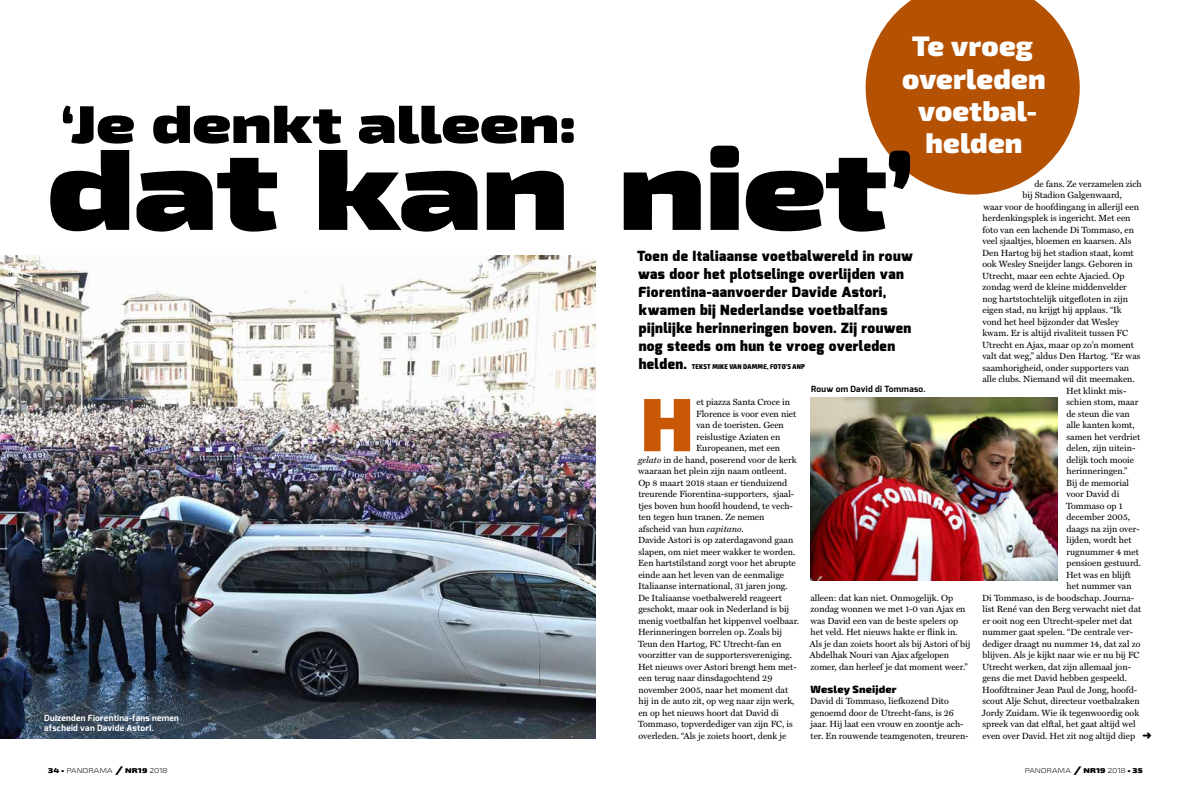
<style>
.page{position:relative;width:1191px;height:808px;background:#fff}
.page>*{position:absolute;margin:0;border:0;box-sizing:border-box;transform-origin:0 0}
.t1{font:900 expanded 114.1px "Exo 2";letter-spacing:-.015em;color:#000}
.t2{font:900 75.7px "Exo 2.0";color:#c85805}
.t3{font:900 expanded 53.1px "Exo 2";letter-spacing:-.01em;color:#000}
.t4{font:900 28.3px/32.3px "Exo 2.0";letter-spacing:.005em;color:#fff;text-align:center}
.t5{font:900 14px/18px "Exo";letter-spacing:.025em;color:#000}
.t6{font:900 10.5px "Exo 2.0";letter-spacing:.015em;color:#000}
.t7{font:9px/11.5px "Miller Text";color:#000}
.t8{font:700 8.5px/10px "Exo";letter-spacing:.03em;color:#fff}
.t9{font:700 8.5px "Exo";letter-spacing:.03em;color:#000}
.t10{font:300 expanded 7px "Exo 2";letter-spacing:-.025em;color:#000}
.t11{font:800 condensed 7px "Exo 2";letter-spacing:.04em;color:#000}
.s1{font-family:"Exo";font-weight:900;font-stretch:normal;font-size:14px}
.s2{font-style:italic}
.s3{font-weight:900}
.s4{font-weight:900;font-size:11px}
</style>
<div class="page">
<img style="left:0;top:256px;width:595px;height:483px">
<img style="left:811px;top:397px;width:246px;height:183px">
<svg style="left:865px;top:0;width:214px;height:195px;fill:#b55103"></svg>
<h3 class="t4" style="left:902px;top:31px;width:145px">Te vroeg overleden voetbal&shy;helden</h3>
<h3 class="t3" style="left:59px;top:91px;width:519px">‘Je denkt alleen:</h3>
<h1 class="t1" style="left:46px;top:118px;width:872px">dat kan niet’</h1>
<p class="t7" style="left:1034px;top:178px;width:109px">de fans. Ze verzamelen zich</p>
<p class="t7" style="left:1022px;top:190px;width:101px">bij Stadion Galgenwaard,</p>
<p class="t7" style="left:983px;top:201px;width:157px">waar voor de hoofdingang in allerijl een</p>
<p class="t7" style="left:982px;top:213px;width:149px">herdenkingsplek is ingericht. Met een</p>
<p class="t7" style="left:982px;top:224px;width:153px">foto van een lachende Di Tommaso, en</p>
<p class="t7" style="left:982px;top:236px;width:150px">veel sjaaltjes, bloemen en kaarsen. Als</p>
<p class="t7" style="left:982px;top:247px;width:153px">Den Hartog bij het stadion staat, komt</p>
<p class="t7" style="left:982px;top:259px;width:152px">ook Wesley Sneijder langs. Geboren in</p>
<p class="t7" style="left:982px;top:270px;width:144px">Utrecht, maar een echte Ajacied. Op</p>
<p class="t7" style="left:982px;top:282px;width:146px">zondag werd de kleine middenvelder</p>
<p class="t7" style="left:982px;top:293px;width:147px">nog hartstochtelijk uitgefloten in zijn</p>
<p class="t7" style="left:982px;top:305px;width:141px">eigen stad, nu krijgt hij applaus. “Ik</p>
<p class="t7" style="left:982px;top:316px;width:138px">vond het heel bijzonder dat Wesley</p>
<p class="t7" style="left:982px;top:328px;width:147px">kwam. Er is altijd rivaliteit tussen FC</p>
<p class="t7" style="left:982px;top:339px;width:153px">Utrecht en Ajax, maar op zo’n moment</p>
<p class="t7" style="left:982px;top:351px;width:160px">valt dat weg,” aldus Den Hartog. “Er was</p>
<p class="t7" style="left:982px;top:362px;width:148px">saamhorigheid, onder supporters van</p>
<p class="t7" style="left:982px;top:374px;width:154px">alle clubs. Niemand wil dit meemaken.</p>
<p class="t7" style="left:1066px;top:385px;width:62px">Het klinkt mis-</p>
<p class="t7" style="left:1066px;top:397px;width:73px">schien stom, maar</p>
<p class="t7" style="left:1066px;top:408px;width:65px">de steun die van</p>
<p class="t7" style="left:1066px;top:420px;width:70px">alle kanten komt,</p>
<p class="t7" style="left:1066px;top:431px;width:75px">samen het verdriet</p>
<p class="t7" style="left:1066px;top:443px;width:70px">delen, zijn uitein-</p>
<p class="t7" style="left:1066px;top:454px;width:69px">delijk toch mooie</p>
<p class="t7" style="left:1066px;top:466px;width:62px">herinneringen.”</p>
<p class="t7" style="left:1066px;top:477px;width:64px">Bij de memorial</p>
<p class="t7" style="left:1066px;top:489px;width:54px">voor David di</p>
<p class="t7" style="left:1066px;top:500px;width:58px">Tommaso op 1</p>
<p class="t7" style="left:1066px;top:512px;width:65px">december 2005,</p>
<p class="t7" style="left:1066px;top:523px;width:75px">daags na zijn over-</p>
<p class="t7" style="left:1066px;top:535px;width:66px">lijden, wordt het</p>
<p class="t7" style="left:1066px;top:546px;width:74px">rugnummer 4 met</p>
<p class="t7" style="left:1066px;top:558px;width:76px">pensioen gestuurd.</p>
<p class="t7" style="left:1066px;top:569px;width:66px">Het was en blijft</p>
<p class="t7" style="left:1066px;top:581px;width:67px">het nummer van</p>
<p class="t7" style="left:982px;top:592px;width:154px">Di Tommaso, is de boodschap. Journa-</p>
<p class="t7" style="left:982px;top:604px;width:160px">list René van den Berg verwacht niet dat</p>
<p class="t7" style="left:982px;top:615px;width:151px">er ooit nog een Utrecht-speler met dat</p>
<p class="t7" style="left:982px;top:627px;width:152px">nummer gaat spelen. “De centrale ver-</p>
<p class="t7" style="left:982px;top:638px;width:160px">dediger draagt nu nummer 14, dat zal zo</p>
<p class="t7" style="left:982px;top:650px;width:158px">blijven. Als je kijkt naar wie er nu bij FC</p>
<p class="t7" style="left:982px;top:661px;width:150px">Utrecht werken, dat zijn allemaal jon-</p>
<p class="t7" style="left:982px;top:673px;width:146px">gens die met David hebben gespeeld.</p>
<p class="t7" style="left:982px;top:684px;width:157px">Hoofdtrainer Jean Paul de Jong, hoofd-</p>
<p class="t7" style="left:982px;top:696px;width:159px">scout Alje Schut, directeur voetbalzaken</p>
<p class="t7" style="left:982px;top:707px;width:159px">Jordy Zuidam. Wie ik tegenwoordig ook</p>
<p class="t7" style="left:982px;top:719px;width:155px">spreek van dat elftal, het gaat altijd wel</p>
<p class="t7" style="left:982px;top:730px;width:154px">even over David. Het zit nog altijd diep</p>
<p class="t5" style="left:637px;top:247px;width:277px">Toen de Italiaanse voetbalwereld in rouw was door het plotselinge overlijden van Fiorentina-aanvoerder Davide Astori, kwamen bij Nederlandse voetbalfans pijnlijke herinneringen boven. Zij rouwen nog steeds om hun te vroeg overleden</p>
<p class="t11" style="left:639px;top:362px;width:168px"><span class="s1">helden.</span> TEKST MIKE VAN DAMME, FOTO’S ANP</p>
<p class="t9" style="left:811px;top:383px;width:116px">Rouw om David di Tommaso.</p>
<h2 class="t2" style="left:640px;top:378px;width:56px">H</h2>
<p class="t7" style="left:696px;top:397px;width:95px">et piazza Santa Croce in</p>
<p class="t7" style="left:696px;top:408px;width:102px">Florence is voor even niet</p>
<p class="t7" style="left:696px;top:420px;width:89px">van de toeristen. Geen</p>
<p class="t7" style="left:696px;top:431px;width:86px">reislustige Aziaten en</p>
<p class="t7" style="left:696px;top:443px;width:85px">Europeanen, met een</p>
<p class="t7" style="left:638px;top:454px;width:160px"><span class="s2">gelato</span> in de hand, poserend voor de kerk</p>
<p class="t7" style="left:638px;top:466px;width:150px">waaraan het plein zijn naam ontleent.</p>
<p class="t7" style="left:638px;top:477px;width:150px">Op 8 maart 2018 staan er tienduizend</p>
<p class="t7" style="left:638px;top:489px;width:157px">treurende Fiorentina-supporters, sjaal-</p>
<p class="t7" style="left:638px;top:500px;width:156px">tjes boven hun hoofd houdend, te vech-</p>
<p class="t7" style="left:638px;top:512px;width:127px">ten tegen hun tranen. Ze nemen</p>
<p class="t7" style="left:638px;top:523px;width:107px">afscheid van hun <span class="s2">capitano</span>.</p>
<p class="t7" style="left:638px;top:535px;width:157px">Davide Astori is op zaterdagavond gaan</p>
<p class="t7" style="left:638px;top:546px;width:158px">slapen, om niet meer wakker te worden.</p>
<p class="t7" style="left:638px;top:558px;width:159px">Een hartstilstand zorgt voor het abrupte</p>
<p class="t7" style="left:638px;top:569px;width:147px">einde aan het leven van de eenmalige</p>
<p class="t7" style="left:638px;top:581px;width:151px">Italiaanse international, 31 jaren jong.</p>
<p class="t7" style="left:638px;top:592px;width:145px">De Italiaanse voetbalwereld reageert</p>
<p class="t7" style="left:638px;top:604px;width:152px">geschokt, maar ook in Nederland is bij</p>
<p class="t7" style="left:638px;top:615px;width:162px">menig voetbalfan het kippenvel voelbaar.</p>
<p class="t7" style="left:638px;top:627px;width:145px">Herinneringen borrelen op. Zoals bij</p>
<p class="t7" style="left:638px;top:638px;width:145px">Teun den Hartog, FC Utrecht-fan en</p>
<p class="t7" style="left:638px;top:650px;width:155px">voorzitter van de supportersvereniging.</p>
<p class="t7" style="left:638px;top:661px;width:160px">Het nieuws over Astori brengt hem met-</p>
<p class="t7" style="left:638px;top:673px;width:135px">een terug naar dinsdagochtend 29</p>
<p class="t7" style="left:638px;top:684px;width:151px">november 2005, naar het moment dat</p>
<p class="t7" style="left:638px;top:696px;width:157px">hij in de auto zit, op weg naar zijn werk,</p>
<p class="t7" style="left:638px;top:707px;width:142px">en op het nieuws hoort dat David di</p>
<p class="t7" style="left:638px;top:719px;width:156px">Tommaso, topverdediger van zijn FC, is</p>
<p class="t7" style="left:638px;top:730px;width:149px">overleden. “Als je zoiets hoort, denk je</p>
<p class="t7" style="left:809px;top:592px;width:162px">alleen: dat kan niet. Onmogelijk. Op zondag wonnen we met 1-0 van Ajax en was David een van de beste spelers op het veld. Het nieuws hakte er flink in.<br>Als je dan zoiets hoort als bij Astori of bij Abdelhak Nouri van Ajax afgelopen zomer, dan herleef je dat moment weer.”</p>
<p class="t6" style="left:810px;top:683px;width:87px">Wesley Sneijder</p>
<p class="t7" style="left:810px;top:696px;width:160px">David di Tommaso, liefkozend Dito genoemd door de Utrecht-fans, is 26 jaar. Hij laat een vrouw en zoontje ach&shy;ter. En rouwende teamgenoten, treuren-</p>
<p class="t8" style="left:44px;top:713px;width:136px">Duizenden Fiorentina-fans nemen afscheid van Davide Astori.</p>
<p class="t10" style="left:48px;top:767px;width:121px"><span class="s3">34 •</span> PANORAMA <span class="s4">/</span> <span class="s3">NR19</span> 2018</p>
<p class="t10" style="left:1024px;top:767px;width:119px">PANORAMA <span class="s4">/</span> <span class="s3">NR19</span> 2018 <span class="s3">• 35</span></p>
</div>
